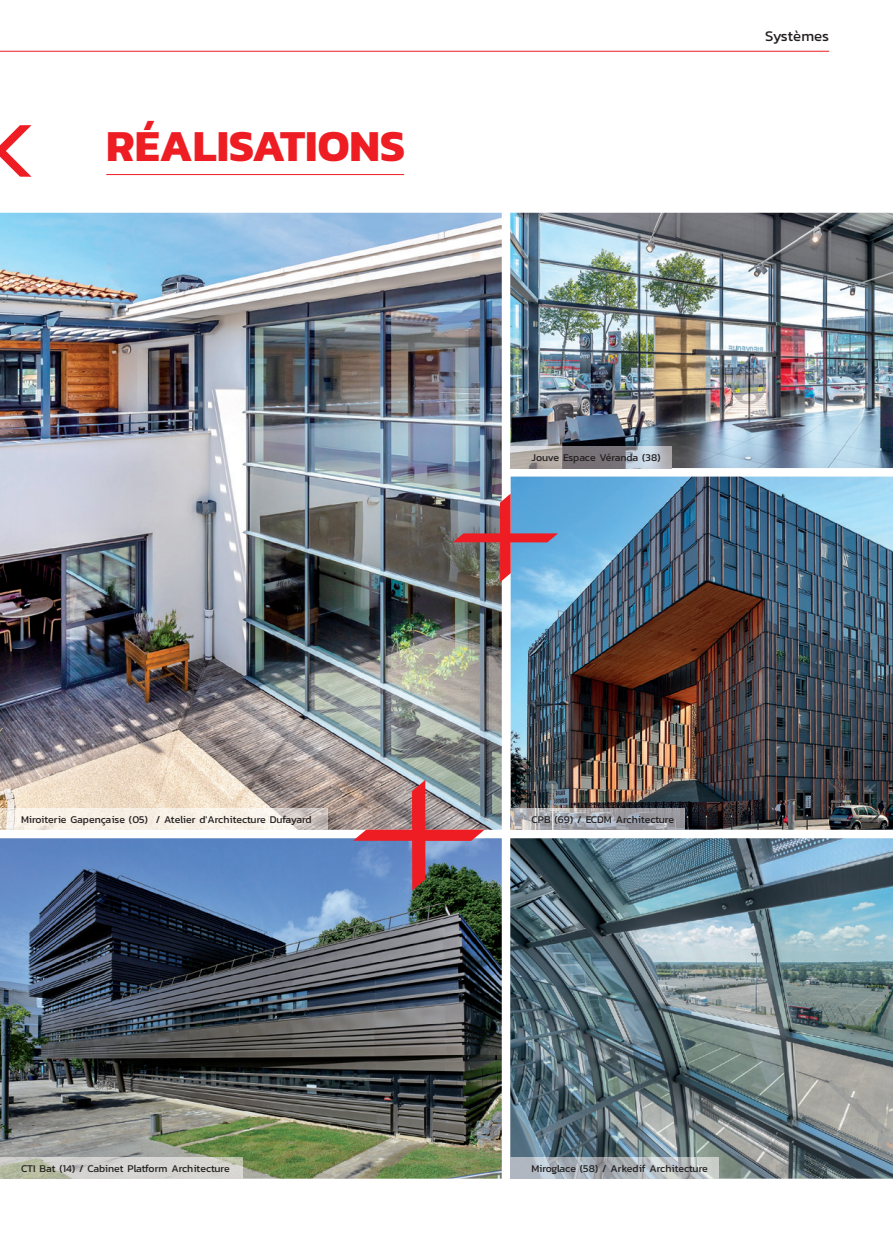
<style>
.page{position:relative;width:893px;height:1234px;background:#fff}
.page>*{position:absolute;margin:0;border:0;box-sizing:border-box;transform-origin:0 0}
.t1{font:700 45px "Kanit";color:#ee1d23}
.t2{font:15px "Kanit";color:#231f20}
.t3{font:10.5px "Kanit";color:#231f20}
</style>
<div class="page">
<img style="left:0;top:838px;width:502px;height:340px">
<img style="left:0;top:213px;width:502px;height:616px">
<img style="left:510px;top:838px;width:383px;height:340px">
<img style="left:511px;top:476px;width:382px;height:353px">
<img style="left:510px;top:213px;width:383px;height:255px">
<img style="left:510px;top:446px;width:162px;height:22px">
<svg style="left:510px;top:808px;width:1px;height:21px"></svg>
<img style="left:511px;top:808px;width:174px;height:21px">
<img style="left:0;top:808px;width:327px;height:21px">
<img style="left:0;top:1157px;width:242px;height:21px">
<img style="left:510px;top:1157px;width:209px;height:21px">
<svg style="left:0;top:125px;width:32px;height:52px"></svg>
<img style="left:353px;top:779px;width:132px;height:111px">
<img style="left:453px;top:493px;width:105px;height:89px">
<hr style="left:0;top:51px;width:829px;height:1px;background:#ee1d23">
<hr style="left:106px;top:174px;width:298px;height:1px;background:#ee1d23">
<h1 class="t1" style="left:106px;top:111px;width:300px">RÉALISATIONS</h1>
<h2 class="t2" style="left:765px;top:25px;width:66px">Systèmes</h2>
<p class="t3" style="left:531px;top:450px;width:131px">Jouve Espace Véranda (38)</p>
<p class="t3" style="left:21px;top:811px;width:292px">Miroiterie Gapençaise (05) / Atelier d'Architecture Dufayard</p>
<p class="t3" style="left:531px;top:811px;width:144px">CPB (69) / ECDM Architecture</p>
<p class="t3" style="left:21px;top:1160px;width:210px">CTI Bat (14) / Cabinet Platform Architecture</p>
<p class="t3" style="left:531px;top:1160px;width:178px">Miroglace (58) / Arkedif Architecture</p>
</div>
